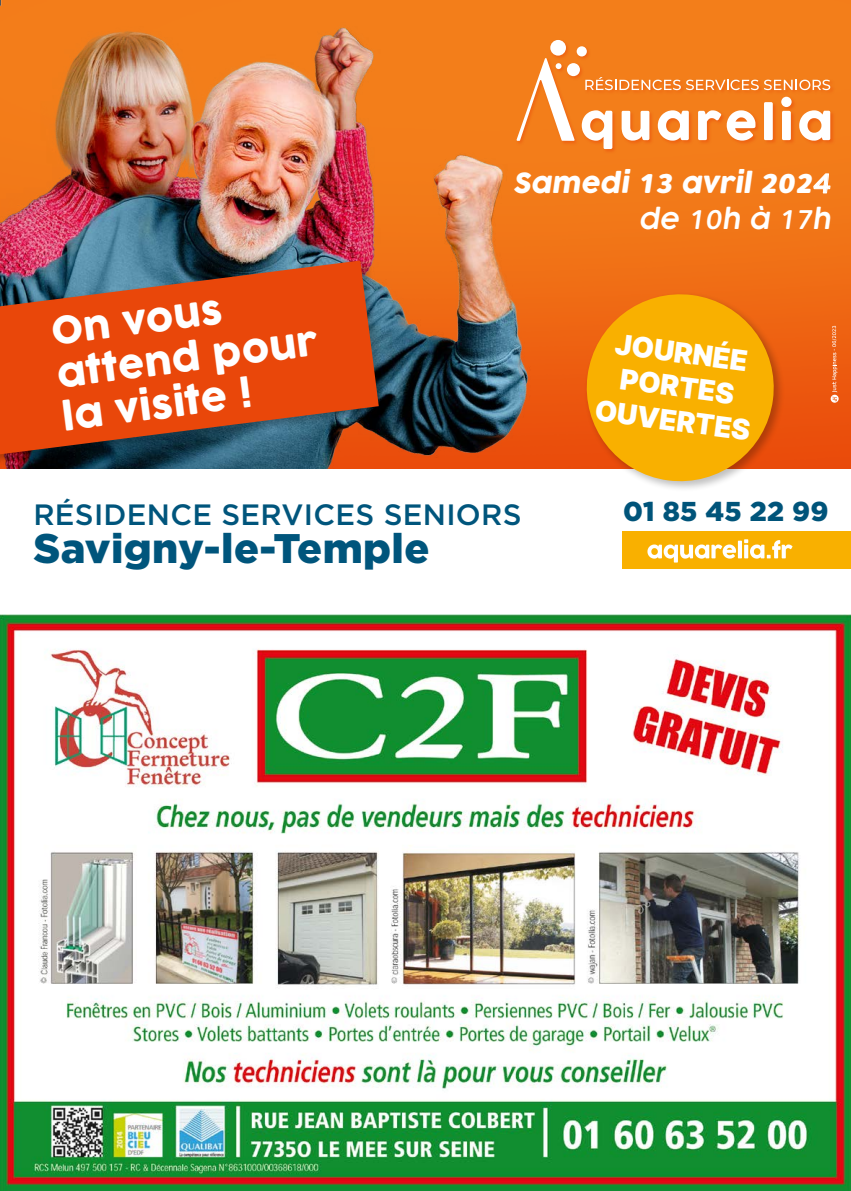
<style>
.page{position:relative;width:851px;height:1191px;background:#fff}
.page>*{position:absolute;margin:0;border:0;box-sizing:border-box;transform-origin:0 0}
.t1{font:900 41.25px "Gotham";letter-spacing:.01em;color:#00557c}
.t2{font:37.35px/43.3px "Cocogoose";color:#fff}
.t3{font:500 29.4px "Gotham";letter-spacing:.01em;color:#00557c}
.t4{font:900 28.35px/34px "Inter";color:#fff;text-align:center}
.t5{font:900 27.3px "Gotham";letter-spacing:.01em;color:#00547a}
.t6{font:27px "Cocogoose";color:#fff}
.t7{font:600 26.85px "COCOGOOSE";color:#fff}
.s1{font-family:"FONTSPRINGDEMO Core Sans AR75";font-weight:800}
.s2{font-family:"Gotham";font-weight:500}
.s3{font-family:"FONTSPRINGDEMO Core Sans AR55";font-weight:500}
</style>
<div class="page">
<img style="left:569px;top:0;width:281px;height:469px">
<img style="left:0;top:0;width:569px;height:469px">
<div style="left:623px;top:531px;width:227px;height:38px;background:#f9b000"></div>
<svg style="left:647px;top:539px;width:145px;height:23px"></svg>
<svg style="left:830px;top:326px;width:8px;height:77px"></svg>
<div style="left:516px;top:39px;width:319px;height:115px;background:#f37e1a"></div>
<svg style="left:581px;top:110px;width:31px;height:39px"></svg>
<svg style="left:621px;top:111px;width:28px;height:30px"></svg>
<svg style="left:657px;top:110px;width:31px;height:31px"></svg>
<svg style="left:698px;top:110px;width:57px;height:31px"></svg>
<svg style="left:764px;top:102px;width:8px;height:38px"></svg>
<svg style="left:782px;top:111px;width:8px;height:29px"></svg>
<svg style="left:799px;top:110px;width:31px;height:31px"></svg>
<div style="left:550px;top:40px;width:16px;height:16px;background:#fff;border-radius:50%"></div>
<div style="left:576px;top:46px;width:10px;height:10px;background:#fff;border-radius:50%"></div>
<div style="left:567px;top:63px;width:13px;height:13px;background:#fff;border-radius:50%"></div>
<div style="left:781px;top:97px;width:10px;height:10px;background:#fff;border-radius:50%"></div>
<svg style="left:516px;top:58px;width:58px;height:83px"></svg>
<svg style="left:686px;top:80px;width:144px;height:10px"></svg>
<svg style="left:585px;top:77px;width:95px;height:13px"></svg>
<div style="left:0;top:258px;width:389px;height:210px;background:#000;opacity:.25"></div>
<svg style="left:0;top:260px;width:379px;height:194px;background:#be4b21"></svg>
<div style="left:583px;top:291px;width:201px;height:201px;background:#000;opacity:.25"></div>
<svg style="left:580px;top:288px;width:199px;height:199px;background:#f4a115"></svg>
<img style="left:0;top:614px;width:850px;height:577px">
<p class="t2" style="left:49px;top:311px;width:264px;rotate:-7deg">On vous attend pour la visite !</p>
<p class="t6" style="left:512px;top:164px;width:323px">Samedi <span class="s1">13</span> avril <span class="s1">202</span><span class="s2">4</span></p>
<p class="t7" style="left:638px;top:201px;width:199px">de <span class="s3">10</span>h à <span class="s3">17</span>h</p>
<p class="t4" style="left:605px;top:325px;width:158px;rotate:7deg">JOURNÉE<br>PORTES<br>OUVERTES</p>
<p class="t3" style="left:33px;top:495px;width:489px">RÉSIDENCE SERVICES SENIORS</p>
<p class="t1" style="left:33px;top:519px;width:397px">Savigny-le-Temple</p>
<p class="t5" style="left:623px;top:493px;width:207px">01 85 45 22 99</p>
</div>
